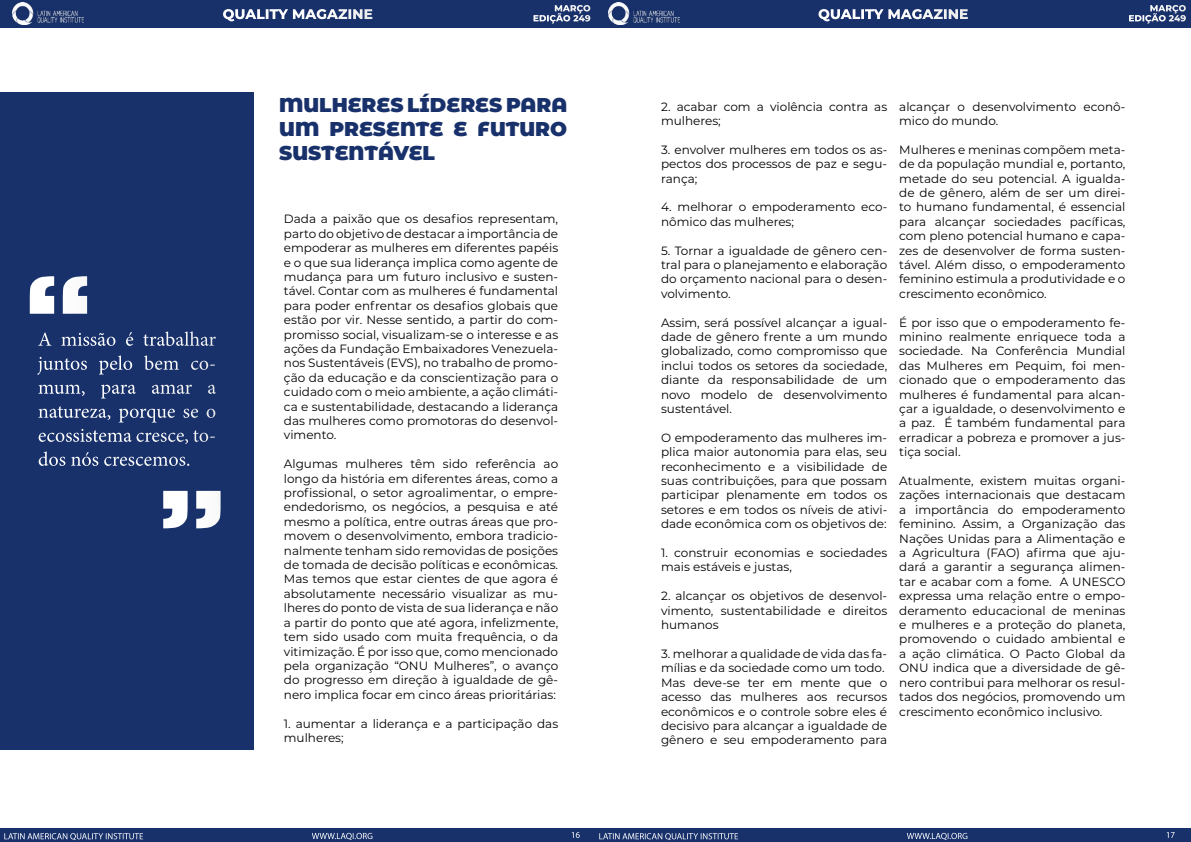
<style>
.page{position:relative;width:1191px;height:842px;background:#fff}
.page>*{position:absolute;margin:0;border:0;box-sizing:border-box;transform-origin:0 0}
.t1{font:800 100px "Rockwell";color:#fff}
.t2{font:20px/24px "Minion Pro";color:#fff;text-align:justify}
.t3{font:900 20px/24px "Montserrat Alternates";color:#18316b;text-align:justify}
.t4{font:800 14px "Montserrat";color:#fff}
.t5{font:12px/14.4px "Montserrat";color:#000;text-align:justify}
.t6{font:9px "Myriad Pro";color:#fff}
.t7{font:800 9px/10px "Montserrat";color:#fff;text-align:right}
</style>
<div class="page">
<div style="left:0;top:828px;width:597px;height:14px;background:#18316b"></div>
<div style="left:595px;top:828px;width:596px;height:14px;background:#18316b"></div>
<div style="left:0;top:0;width:596px;height:27px;background:#18316b"></div>
<div style="left:595px;top:0;width:596px;height:27px;background:#18316b"></div>
<img style="left:13px;top:3px;width:71px;height:21px">
<img style="left:608px;top:3px;width:71px;height:21px">
<div style="left:0;top:92px;width:254px;height:658px;background:#18316b"></div>
<p class="t7" style="left:533px;top:3px;width:59px">MARÇO<br>EDIÇÃO 249</p>
<p class="t7" style="left:1128px;top:3px;width:59px">MARÇO<br>EDIÇÃO 249</p>
<p class="t4" style="left:222px;top:6px;width:152px">QUALITY MAGAZINE</p>
<p class="t4" style="left:818px;top:6px;width:152px">QUALITY MAGAZINE</p>
<h1 class="t1" style="left:22px;top:251px;width:73px">“</h1>
<h2 class="t2" style="left:38px;top:329px;width:180px">A missão é trabalhar juntos pelo bem co&shy;mum, para amar a natureza, porque se o ecossistema cresce, to&shy;dos nós crescemos.</h2>
<h1 class="t1" style="left:156px;top:466px;width:73px">”</h1>
<h2 class="t3" style="left:279px;top:93px;width:289px">MULHERES LÍDERES PARA UM PRESENTE E FUTURO SUSTENTÁVEL</h2>
<p class="t5" style="left:284px;top:212px;width:276px">Dada a paixão que os desafios representam, parto do objetivo de destacar a importância de empoderar as mulheres em diferentes papéis e o que sua liderança implica como agente de mudança para um futuro inclusivo e susten&shy;tável. Contar com as mulheres é fundamental para poder enfrentar os desafios globais que estão por vir. Nesse sentido, a partir do com&shy;promisso social, visualizam-se o interesse e as ações da Fundação Embaixadores Venezuela&shy;nos Sustentáveis (EVS), no trabalho de promo&shy;ção da educação e da conscientização para o cuidado com o meio ambiente, a ação climáti&shy;ca e sustentabilidade, destacando a liderança das mulheres como promotoras do desenvol&shy;vimento.</p>
<p class="t5" style="left:284px;top:457px;width:276px">Algumas mulheres têm sido referência ao longo da história em diferentes áreas, como a profissional, o setor agroalimentar, o empre&shy;endedorismo, os negócios, a pesquisa e até mesmo a política, entre outras áreas que pro&shy;movem o desenvolvimento, embora tradicio&shy;nalmente tenham sido removidas de posições de tomada de decisão políticas e econômicas.<br>Mas temos que estar cientes de que agora é absolutamente necessário visualizar as mu&shy;lheres do ponto de vista de sua liderança e não a partir do ponto que até agora, infelizmente, tem sido usado com muita frequência, o da vitimização. É por isso que, como mencionado pela organização “ONU Mulheres”, o avanço do progresso em direção à igualdade de gê&shy;nero implica focar em cinco áreas prioritárias:</p>
<p class="t5" style="left:284px;top:716px;width:276px">1. aumentar a liderança e a participação das mulheres;</p>
<p class="t5" style="left:661px;top:99px;width:228px">2. acabar com a violência contra as mulheres;</p>
<p class="t5" style="left:661px;top:143px;width:228px">3. envolver mulheres em todos os as&shy;pectos dos processos de paz e segu&shy;rança;</p>
<p class="t5" style="left:661px;top:200px;width:228px">4. melhorar o empoderamento eco&shy;nômico das mulheres;</p>
<p class="t5" style="left:661px;top:243px;width:228px">5. Tornar a igualdade de gênero cen&shy;tral para o planejamento e elaboração do orçamento nacional para o desen&shy;volvimento.</p>
<p class="t5" style="left:661px;top:315px;width:228px">Assim, será possível alcançar a igual&shy;dade de gênero frente a um mundo globalizado, como compromisso que inclui todos os setores da sociedade, diante da responsabilidade de um novo modelo de desenvolvimento sustentável.</p>
<p class="t5" style="left:661px;top:431px;width:228px">O empoderamento das mulheres im&shy;plica maior autonomia para elas, seu reconhecimento e a visibilidade de suas contribuições, para que possam participar plenamente em todos os setores e em todos os níveis de ativi&shy;dade econômica com os objetivos de:</p>
<p class="t5" style="left:661px;top:546px;width:228px">1. construir economias e sociedades mais estáveis e justas,</p>
<p class="t5" style="left:661px;top:589px;width:228px">2. alcançar os objetivos de desenvol&shy;vimento, sustentabilidade e direitos humanos</p>
<p class="t5" style="left:661px;top:647px;width:228px;text-align:left">3. melhorar a qualidade de vida das fa&shy;mílias e da sociedade como um todo.<br>Mas deve-se ter em mente que o acesso das mulheres aos recursos econômicos e o controle sobre eles é decisivo para alcançar a igualdade de gênero e seu empoderamento para</p>
<p class="t5" style="left:899px;top:99px;width:228px">alcançar o desenvolvimento econô&shy;mico do mundo.</p>
<p class="t5" style="left:899px;top:143px;width:228px">Mulheres e meninas compõem meta&shy;de da população mundial e, portanto, metade do seu potencial. A igualda&shy;de de gênero, além de ser um direi&shy;to humano fundamental, é essencial para alcançar sociedades pacíficas, com pleno potencial humano e capa&shy;zes de desenvolver de forma susten&shy;tável. Além disso, o empoderamento feminino estimula a produtividade e o crescimento econômico.</p>
<p class="t5" style="left:899px;top:315px;width:228px">É por isso que o empoderamento fe&shy;minino realmente enriquece toda a sociedade. Na Conferência Mundial das Mulheres em Pequim, foi men&shy;cionado que o empoderamento das mulheres é fundamental para alcan&shy;çar a igualdade, o desenvolvimento e a paz. É também fundamental para erradicar a pobreza e promover a jus&shy;tiça social.</p>
<p class="t5" style="left:899px;top:474px;width:228px">Atualmente, existem muitas organi&shy;zações internacionais que destacam a importância do empoderamento feminino. Assim, a Organização das Nações Unidas para a Alimentação e a Agricultura (FAO) afirma que aju&shy;dará a garantir a segurança alimen&shy;tar e acabar com a fome. A UNESCO expressa uma relação entre o empo&shy;deramento educacional de meninas e mulheres e a proteção do planeta, promovendo o cuidado ambiental e a ação climática. O Pacto Global da ONU indica que a diversidade de gê&shy;nero contribui para melhorar os resul&shy;tados dos negócios, promovendo um crescimento econômico inclusivo.</p>
<p class="t6" style="left:4px;top:833px;width:141px">LATIN AMERICAN QUALITY INSTITUTE</p>
<p class="t6" style="left:312px;top:833px;width:63px">WWW.LAQI.ORG</p>
<p class="t6" style="left:571px;top:829px;width:11px">16</p>
<p class="t6" style="left:598px;top:833px;width:141px">LATIN AMERICAN QUALITY INSTITUTE</p>
<p class="t6" style="left:906px;top:833px;width:63px">WWW.LAQI.ORG</p>
<p class="t6" style="left:1165px;top:829px;width:11px">17</p>
</div>
